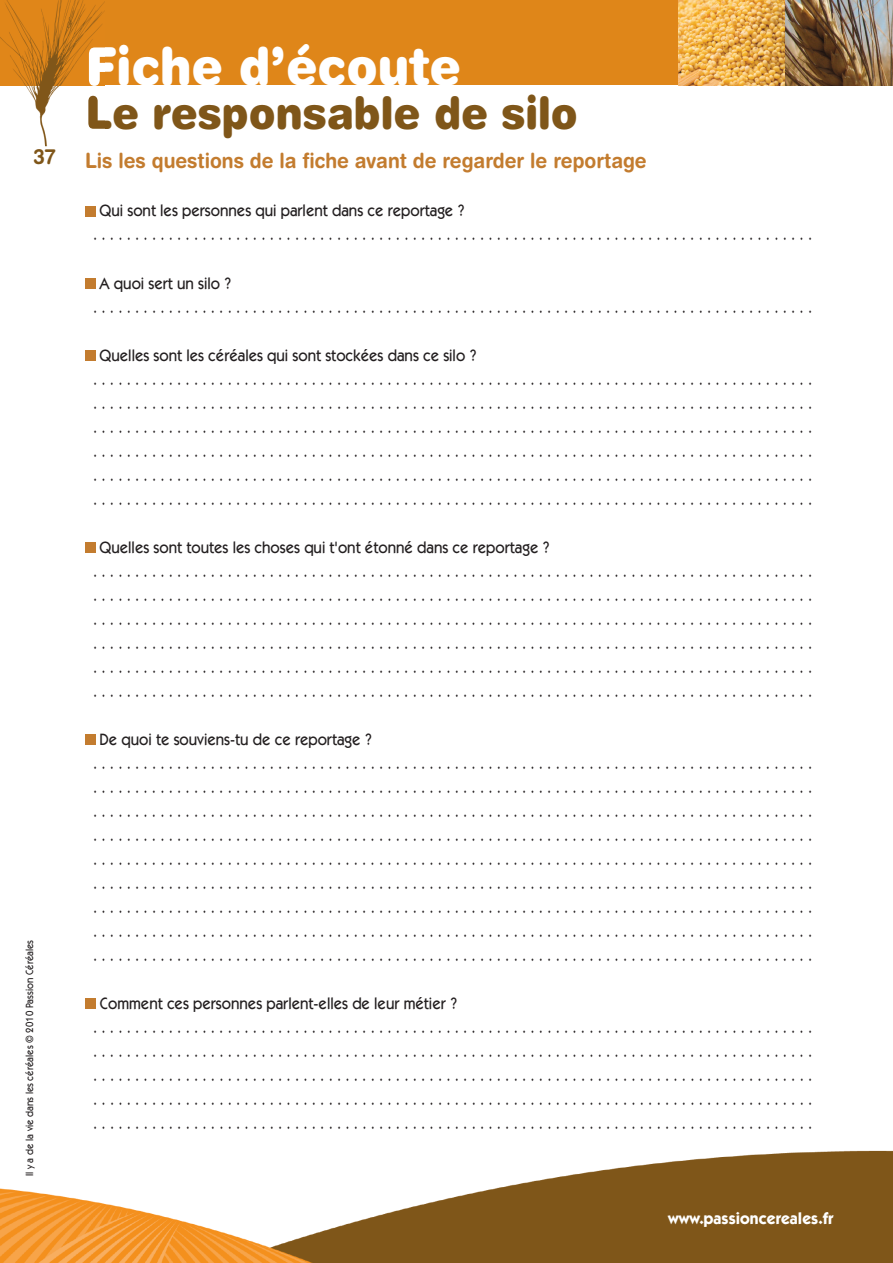
<style>
.page{position:relative;width:893px;height:1263px;background:#fff}
.page>*{position:absolute;margin:0;border:0;box-sizing:border-box;transform-origin:0 0}
.t1{font:900 52.5px "Helvetica Rounded";color:#fff;scale:.9 1}
.t2{font:900 45px "Helvetica Rounded";color:#7f5619;scale:.9 1}
.t3{font:700 21px "Helvetica Rounded";color:#c37c2f;scale:.92 1}
.t4{font:700 21px "Helvetica Rounded";color:#7f5619;scale:.92 1}
.t5{font:500 16.5px/24px "Itc Kabel";color:#231f20;scale:.92 1}
.t6{font:700 16.5px "Itc Kabel";letter-spacing:.005em;color:#fff;scale:.96 1}
.t7{font:500 10.5px "Itc Kabel";color:#231f20;scale:.92 1}
</style>
<div class="page">
<div style="left:0;top:0;width:893px;height:85px;background:#df8619"></div>
<div style="left:85px;top:998px;width:10px;height:10px;background:#c37c2f"></div>
<div style="left:85px;top:734px;width:10px;height:10px;background:#c37c2f"></div>
<div style="left:85px;top:542px;width:10px;height:10px;background:#c37c2f"></div>
<div style="left:85px;top:350px;width:10px;height:10px;background:#c37c2f"></div>
<div style="left:85px;top:278px;width:10px;height:10px;background:#c37c2f"></div>
<div style="left:85px;top:206px;width:10px;height:10px;background:#c37c2f"></div>
<img style="left:0;top:1150px;width:893px;height:113px">
<img style="left:679px;top:0;width:214px;height:85px">
<img style="left:0;top:0;width:105px;height:147px">
<img style="left:89px;top:47px;width:16px;height:39px">
<img style="left:88px;top:96px;width:17px;height:33px">
<p class="t4" style="left:33px;top:149px;width:26px">37</p>
<p class="t7" style="left:26px;top:1176px;width:259px;rotate:-90deg">Il y a de la vie dans les céréales © 2010 Passion Céréales</p>
<h1 class="t1" style="left:85px;top:47px;width:419px">Fiche d’écoute</h1>
<h2 class="t2" style="left:85px;top:96px;width:549px">Le responsable de silo</h2>
<p class="t3" style="left:85px;top:153px;width:612px">Lis les questions de la fiche avant de regarder le reportage</p>
<p class="t5" style="left:93px;top:200px;width:783px;text-indent:7px">Qui sont les personnes qui parlent dans ce reportage ? ......................................................................................</p>
<p class="t5" style="left:93px;top:272px;width:783px;text-indent:7px">A quoi sert un silo ? ......................................................................................</p>
<p class="t5" style="left:93px;top:344px;width:783px;text-indent:7px">Quelles sont les céréales qui sont stockées dans ce silo ? ...................................................................................... ...................................................................................... ...................................................................................... ...................................................................................... ...................................................................................... ......................................................................................</p>
<p class="t5" style="left:93px;top:536px;width:783px;text-indent:7px">Quelles sont toutes les choses qui t'ont étonné dans ce reportage ? ...................................................................................... ...................................................................................... ...................................................................................... ...................................................................................... ...................................................................................... ......................................................................................</p>
<p class="t5" style="left:93px;top:728px;width:783px;text-indent:7px">De quoi te souviens-tu de ce reportage ? ...................................................................................... ...................................................................................... ...................................................................................... ...................................................................................... ...................................................................................... ...................................................................................... ...................................................................................... ...................................................................................... ......................................................................................</p>
<p class="t5" style="left:93px;top:992px;width:783px;text-indent:7px">Comment ces personnes parlent-elles de leur métier ? ...................................................................................... ...................................................................................... ...................................................................................... ...................................................................................... ......................................................................................</p>
<p class="t6" style="left:668px;top:1212px;width:174px">www.passioncereales.fr</p>
</div>
